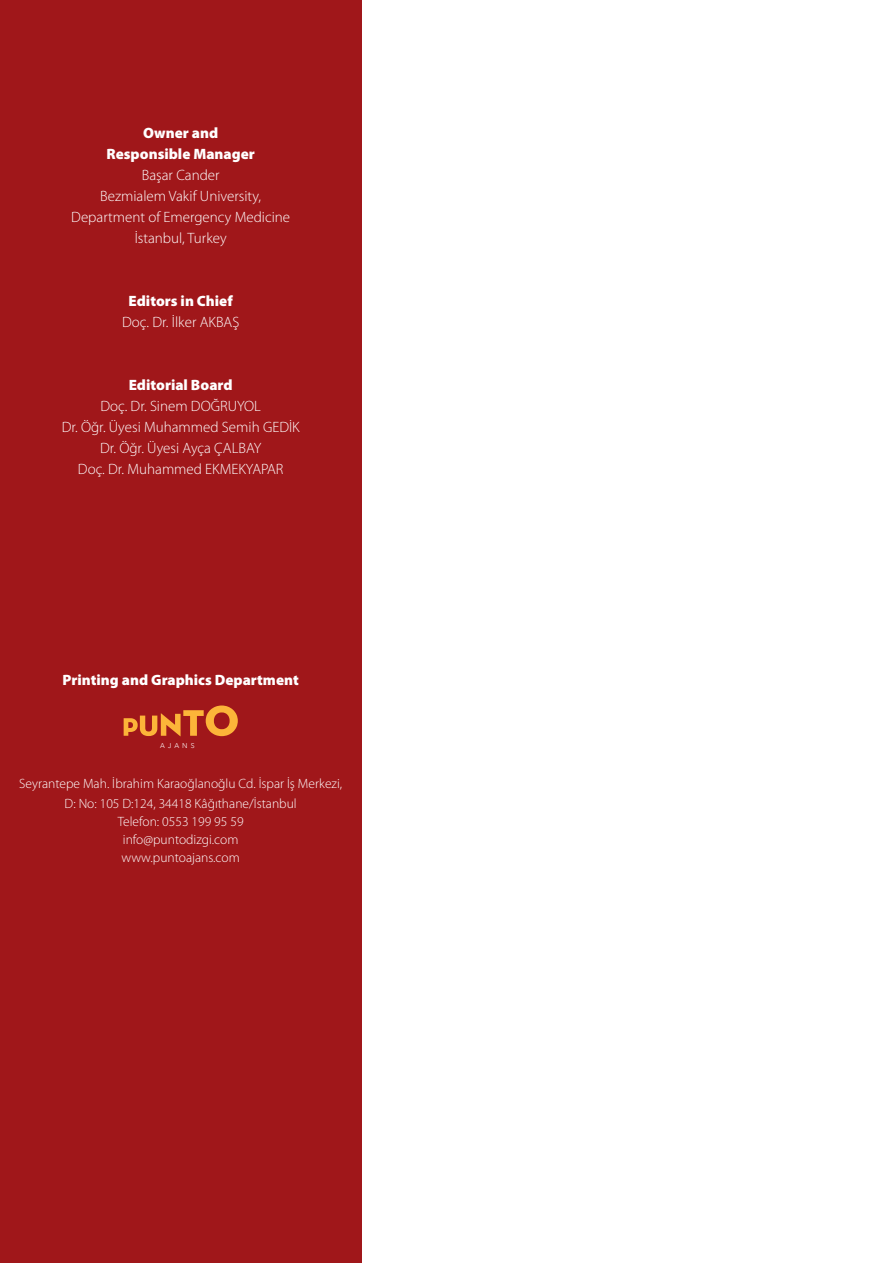
<style>
.page{position:relative;width:893px;height:1263px;background:#fff}
.page>*{position:absolute;margin:0;border:0;box-sizing:border-box;transform-origin:0 0}
.t1{font:300 15px/21px "Myriad Pro";color:#fff;text-align:center}
.t2{font:900 15px/21px "Myriad Pro";color:#fff;text-align:center}
.t3{font:300 13.5px/18px "Myriad Pro";color:#fff;text-align:center}
.t4{font:300 6.9px "Avenir";letter-spacing:.45em;color:#fff}
</style>
<div class="page">
<hr style="left:892px;top:0;width:1px;height:1263px;background:#a0171a">
<div style="left:0;top:0;width:361px;height:1263px;background:#a0171a"></div>
<svg style="left:124px;top:705px;width:114px;height:31px"></svg>
<p class="t2" style="left:107px;top:123px;width:150px">Owner and<br>Responsible Manager</p>
<p class="t1" style="left:71px;top:165px;width:220px">Başar Cander<br>Bezmialem Vakif University,<br>Department of Emergency Medicine<br>İstanbul, Turkey</p>
<p class="t2" style="left:129px;top:291px;width:106px">Editors in Chief</p>
<p class="t1" style="left:122px;top:312px;width:119px">Doç. Dr. İlker AKBAŞ</p>
<p class="t2" style="left:129px;top:375px;width:105px">Editorial Board</p>
<p class="t1" style="left:62px;top:396px;width:239px">Doç. Dr. Sinem DOĞRUYOL<br>Dr. Öğr. Üyesi Muhammed Semih GEDİK<br>Dr. Öğr. Üyesi Ayça ÇALBAY<br>Doç. Dr. Muhammed EKMEKYAPAR</p>
<p class="t2" style="left:63px;top:669px;width:238px">Printing and Graphics Department</p>
<p class="t4" style="left:160px;top:741px;width:36px">AJANS</p>
<p class="t3" style="left:19px;top:774px;width:324px;line-height:19.5px">Seyrantepe Mah. İbrahim Karaoğlanoğlu Cd. İspar İş Merkezi,<br>D: No: 105 D:124, 34418 Kâğıthane/İstanbul</p>
<p class="t3" style="left:118px;top:812px;width:127px;text-align:left">Telefon: 0553 199 95 59 info@puntodizgi.com www.puntoajans.com</p>
</div>
